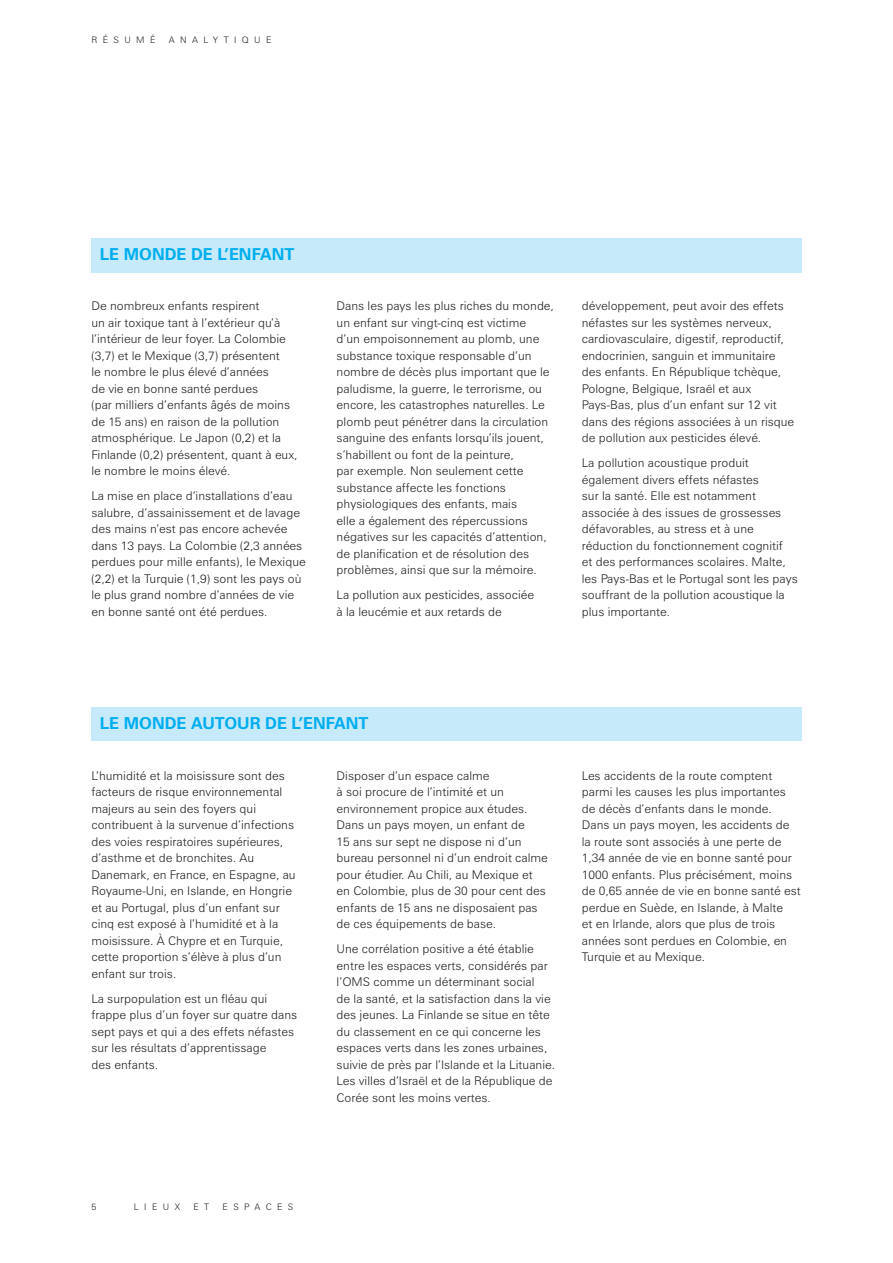
<style>
.page{position:relative;width:893px;height:1263px;background:#fff}
.page>*{position:absolute;margin:0;border:0;box-sizing:border-box;transform-origin:0 0}
.t1{font:700 16.5px "Zurich BT";color:#00aeef}
.t2{font:300 12px/16.5px "Zurich BT";color:#231f20}
.t3{font:300 9px "Zurich BT";letter-spacing:.6em;color:#231f20}
</style>
<div class="page">
<div style="left:91px;top:238px;width:710px;height:34px;background:#c6eafa"></div>
<div style="left:91px;top:707px;width:710px;height:34px;background:#c6eafa"></div>
<p class="t3" style="left:91px;top:34px;width:66px">RÉSUMÉ</p>
<p class="t3" style="left:169px;top:34px;width:104px">ANALYTIQUE</p>
<p class="t1" style="left:100px;top:244px;width:196px">LE MONDE DE L’ENFANT</p>
<p class="t2" style="left:91px;top:298px;width:208px">De nombreux enfants respirent<br>un air toxique tant à l’extérieur qu’à l’intérieur de leur foyer. La Colombie (3,7) et le Mexique (3,7) présentent<br>le nombre le plus élevé d’années<br>de vie en bonne santé perdues<br>(par milliers d’enfants âgés de moins de 15 ans) en raison de la pollution atmosphérique. Le Japon (0,2) et la Finlande (0,2) présentent, quant à eux, le nombre le moins élevé.</p>
<p class="t2" style="left:91px;top:488px;width:216px">La mise en place d’installations d’eau salubre, d’assainissement et de lavage des mains n’est pas encore achevée dans 13 pays. La Colombie (2,3 années perdues pour mille enfants), le Mexique (2,2) et la Turquie (1,9) sont les pays où le plus grand nombre d’années de vie en bonne santé ont été perdues.</p>
<p class="t2" style="left:337px;top:298px;width:219px">Dans les pays les plus riches du monde, un enfant sur vingt-cinq est victime<br>d’un empoisonnement au plomb, une substance toxique responsable d’un nombre de décès plus important que le paludisme, la guerre, le terrorisme, ou encore, les catastrophes naturelles. Le plomb peut pénétrer dans la circulation sanguine des enfants lorsqu’ils jouent, s’habillent ou font de la peinture,<br>par exemple. Non seulement cette substance affecte les fonctions physiologiques des enfants, mais<br>elle a également des répercussions négatives sur les capacités d’attention, de planification et de résolution des problèmes, ainsi que sur la mémoire.</p>
<p class="t2" style="left:337px;top:587px;width:199px">La pollution aux pesticides, associée à la leucémie et aux retards de</p>
<p class="t2" style="left:582px;top:298px;width:214px">développement, peut avoir des effets néfastes sur les systèmes nerveux, cardiovasculaire, digestif, reproductif, endocrinien, sanguin et immunitaire des enfants. En République tchèque, Pologne, Belgique, Israël et aux Pays‑Bas, plus d’un enfant sur 12 vit dans des régions associées à un risque de pollution aux pesticides élevé.</p>
<p class="t2" style="left:582px;top:455px;width:217px">La pollution acoustique produit également divers effets néfastes<br>sur la santé. Elle est notamment associée à des issues de grossesses défavorables, au stress et à une réduction du fonctionnement cognitif<br>et des performances scolaires. Malte, les Pays-Bas et le Portugal sont les pays souffrant de la pollution acoustique la plus importante.</p>
<p class="t1" style="left:100px;top:713px;width:270px">LE MONDE AUTOUR DE L’ENFANT</p>
<p class="t2" style="left:91px;top:767px;width:206px">L’humidité et la moisissure sont des facteurs de risque environnemental majeurs au sein des foyers qui contribuent à la survenue d’infections des voies respiratoires supérieures, d’asthme et de bronchites. Au Danemark, en France, en Espagne, au Royaume-Uni, en Islande, en Hongrie et au Portugal, plus d’un enfant sur cinq est exposé à l’humidité et à la moisissure. À Chypre et en Turquie, cette proportion s’élève à plus d’un enfant sur trois.</p>
<p class="t2" style="left:91px;top:990px;width:207px">La surpopulation est un fléau qui frappe plus d’un foyer sur quatre dans sept pays et qui a des effets néfastes sur les résultats d’apprentissage<br>des enfants.</p>
<p class="t2" style="left:337px;top:767px;width:213px">Disposer d’un espace calme<br>à soi procure de l’intimité et un environnement propice aux études.<br>Dans un pays moyen, un enfant de<br>15 ans sur sept ne dispose ni d’un bureau personnel ni d’un endroit calme pour étudier. Au Chili, au Mexique et en Colombie, plus de 30 pour cent des enfants de 15 ans ne disposaient pas de ces équipements de base.</p>
<p class="t2" style="left:337px;top:941px;width:220px">Une corrélation positive a été établie entre les espaces verts, considérés par l’OMS comme un déterminant social<br>de la santé, et la satisfaction dans la vie des jeunes. La Finlande se situe en tête du classement en ce qui concerne les espaces verts dans les zones urbaines, suivie de près par l’Islande et la Lituanie.<br>Les villes d’Israël et de la République de Corée sont les moins vertes.</p>
<p class="t2" style="left:582px;top:767px;width:221px">Les accidents de la route comptent parmi les causes les plus importantes de décès d’enfants dans le monde.<br>Dans un pays moyen, les accidents de la route sont associés à une perte de 1,34 année de vie en bonne santé pour 1000 enfants. Plus précisément, moins de 0,65 année de vie en bonne santé est perdue en Suède, en Islande, à Malte<br>et en Irlande, alors que plus de trois années sont perdues en Colombie, en Turquie et au Mexique.</p>
<p class="t3" style="left:91px;top:1202px;width:6px">5</p>
<p class="t3" style="left:134px;top:1202px;width:48px">LIEUX</p>
<p class="t3" style="left:193px;top:1202px;width:17px">E T</p>
<p class="t3" style="left:222px;top:1202px;width:72px">ESPACES</p>
</div>
